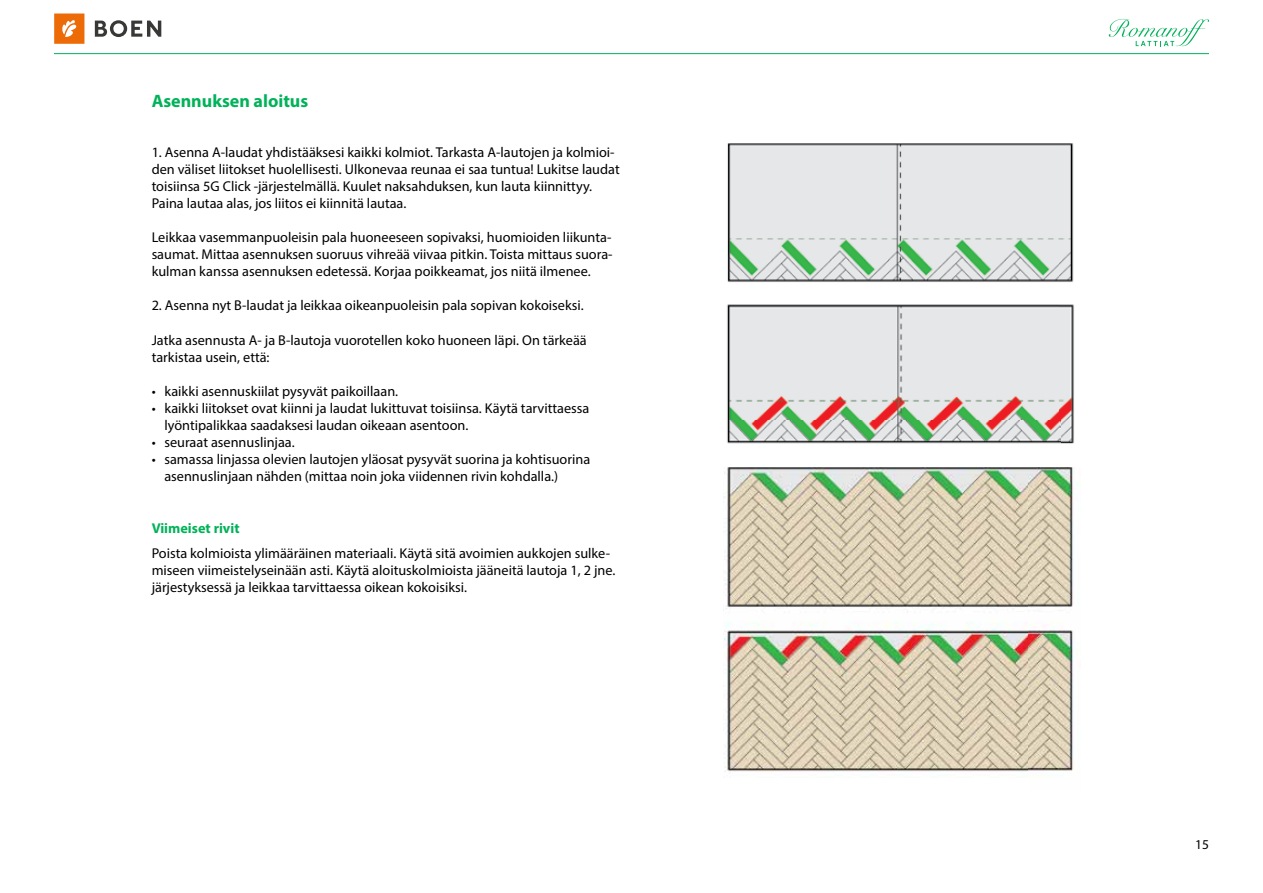
<style>
.page{position:relative;width:1263px;height:893px;background:#fff}
.page>*{position:absolute;margin:0;border:0;box-sizing:border-box;transform-origin:0 0}
.t1{font:700 18px "Myriad Pro";color:#00b259}
.t2{font:14.25px/17.1px "Myriad Pro";color:#000}
.t3{font:700 14.25px "Myriad Pro";color:#00b259}
.t4{font:13.5px "Myriad Pro";color:#000}
</style>
<div class="page">
<svg style="left:1109px;top:19px;width:100px;height:27px"></svg>
<hr style="left:54px;top:53px;width:1155px;height:1px;background:#00b259">
<div style="left:54px;top:14px;width:30px;height:30px;background:#ed6b06"></div>
<svg style="left:62px;top:20px;width:14px;height:17px"></svg>
<svg style="left:95px;top:20px;width:66px;height:17px"></svg>
<img style="left:727px;top:143px;width:347px;height:139px">
<img style="left:723px;top:467px;width:357px;height:305px">
<img style="left:727px;top:304px;width:347px;height:140px">
<p class="t1" style="left:152px;top:89px;width:158px">Asennuksen aloitus</p>
<p class="t2" style="left:152px;top:143px;width:469px">1. Asenna A-laudat yhdistääksesi kaikki kolmiot. Tarkasta A-lautojen ja kolmioi&shy;den väliset liitokset huolellisesti. Ulkonevaa reunaa ei saa tuntua! Lukitse laudat toisiinsa 5G Click -järjestelmällä. Kuulet naksahduksen, kun lauta kiinnittyy.<br>Paina lautaa alas, jos liitos ei kiinnitä lautaa.</p>
<p class="t2" style="left:152px;top:229px;width:462px;text-align:justify">Leikkaa vasemmanpuoleisin pala huoneeseen sopivaksi, huomioiden liikunta&shy;saumat. Mittaa asennuksen suoruus vihreää viivaa pitkin. Toista mittaus suora&shy;kulman kanssa asennuksen edetessä. Korjaa poikkeamat, jos niitä ilmenee.</p>
<p class="t2" style="left:152px;top:297px;width:433px">2. Asenna nyt B-laudat ja leikkaa oikeanpuoleisin pala sopivan kokoiseksi.</p>
<p class="t2" style="left:152px;top:331px;width:437px">Jatka asennusta A- ja B-lautoja vuorotellen koko huoneen läpi. On tärkeää tarkistaa usein, että:</p>
<p class="t2" style="left:152px;top:382px;width:248px">• kaikki asennuskiilat pysyvät paikoillaan.</p>
<p class="t2" style="left:164px;top:399px;width:426px;text-indent:-13px">• kaikki liitokset ovat kiinni ja laudat lukittuvat toisiinsa. Käytä tarvittaessa lyöntipalikkaa saadaksesi laudan oikeaan asentoon.</p>
<p class="t2" style="left:152px;top:434px;width:145px">• seuraat asennuslinjaa.</p>
<p class="t2" style="left:164px;top:451px;width:427px;text-indent:-13px">• samassa linjassa olevien lautojen yläosat pysyvät suorina ja kohtisuorina asennuslinjaan nähden (mittaa noin joka viidennen rivin kohdalla.)</p>
<p class="t3" style="left:152px;top:518px;width:89px">Viimeiset rivit</p>
<p class="t2" style="left:152px;top:545px;width:465px">Poista kolmioista ylimääräinen materiaali. Käytä sitä avoimien aukkojen sulke&shy;miseen viimeistelyseinään asti. Käytä aloituskolmioista jääneitä lautoja 1, 2 jne. järjestyksessä ja leikkaa tarvittaessa oikean kokoisiksi.</p>
<p class="t4" style="left:1195px;top:836px;width:15px">15</p>
</div>
